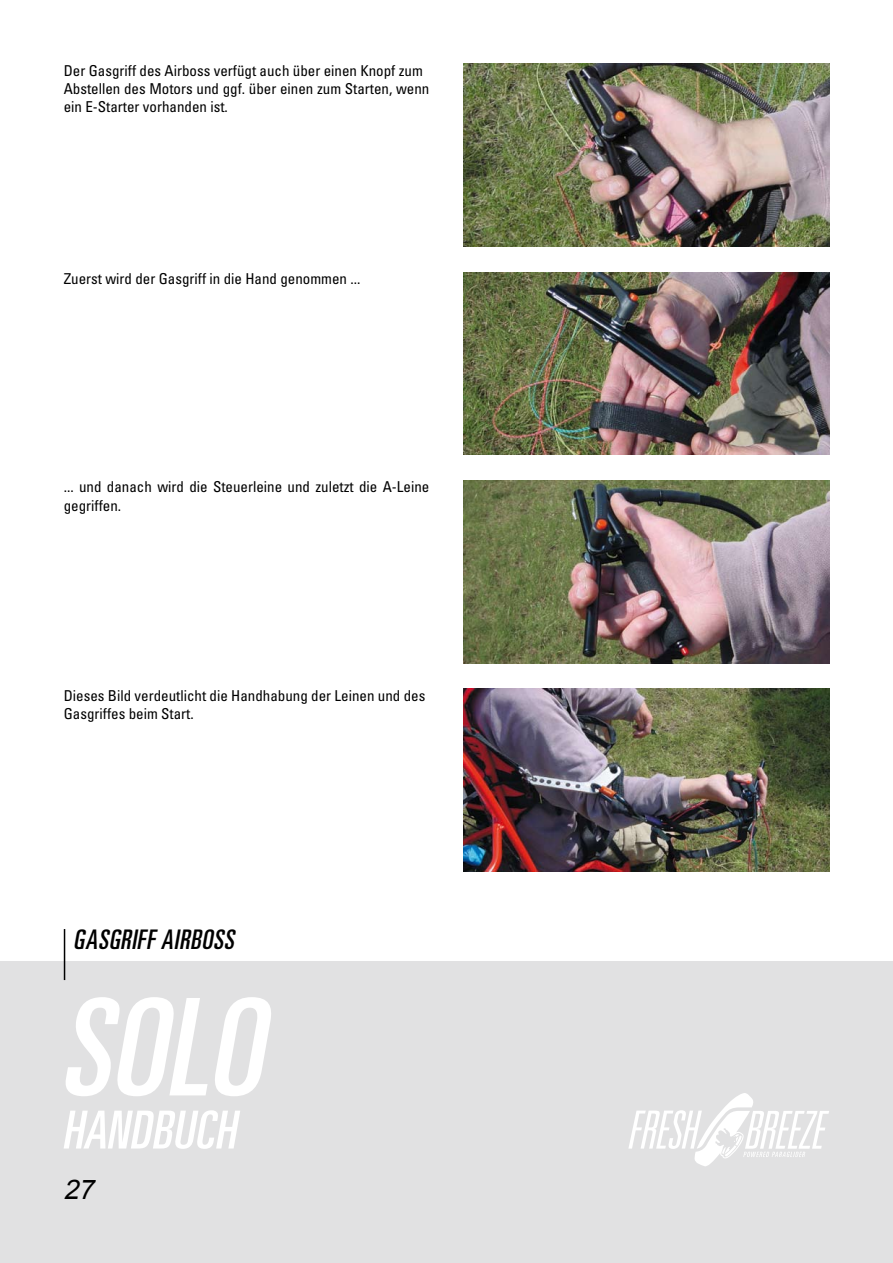
<style>
.page{position:relative;width:893px;height:1263px;background:#fff}
.page>*{position:absolute;margin:0;border:0;box-sizing:border-box;transform-origin:0 0}
.t1{font:italic ultra-condensed 135px "Univers";color:#fff}
.t2{font:italic ultra-condensed 52.5px "Univers";color:#fff}
.t3{font:italic ultra-condensed 27px "Univers";color:#000}
.t4{font:italic 27px "Arial";color:#000}
.t5{font:condensed 15px/18px "Univers";color:#000}
</style>
<div class="page">
<div style="left:0;top:961px;width:893px;height:302px;background:#e1e1e2"></div>
<hr style="left:64px;top:929px;width:1px;height:51px;background:#000">
<svg style="left:629px;top:1093px;width:200px;height:73px"></svg>
<img style="left:464px;top:64px;width:365px;height:183px">
<img style="left:464px;top:272px;width:365px;height:183px">
<img style="left:464px;top:480px;width:365px;height:183px">
<img style="left:464px;top:689px;width:365px;height:183px">
<p class="t5" style="left:64px;top:61px;width:367px">Der Gasgriff des Airboss verfügt auch über einen Knopf zum<br>Abstellen des Motors und ggf. über einen zum Starten, wenn ein E-Starter vorhanden ist.</p>
<p class="t5" style="left:64px;top:270px;width:298px">Zuerst wird der Gasgriff in die Hand genommen ...</p>
<p class="t5" style="left:64px;top:478px;width:367px">... und danach wird die Steuerleine und zuletzt die A-Leine gegriffen.</p>
<p class="t5" style="left:64px;top:686px;width:363px">Dieses Bild verdeutlicht die Handhabung der Leinen und des<br>Gasgriffes beim Start.</p>
<h3 class="t3" style="left:73px;top:924px;width:167px">GASGRIFF AIRBOSS</h3>
<h1 class="t1" style="left:60px;top:971px;width:231px">SOLO</h1>
<h2 class="t2" style="left:62px;top:1100px;width:186px">HANDBUCH</h2>
<h3 class="t4" style="left:64px;top:1175px;width:37px">27</h3>
</div>
